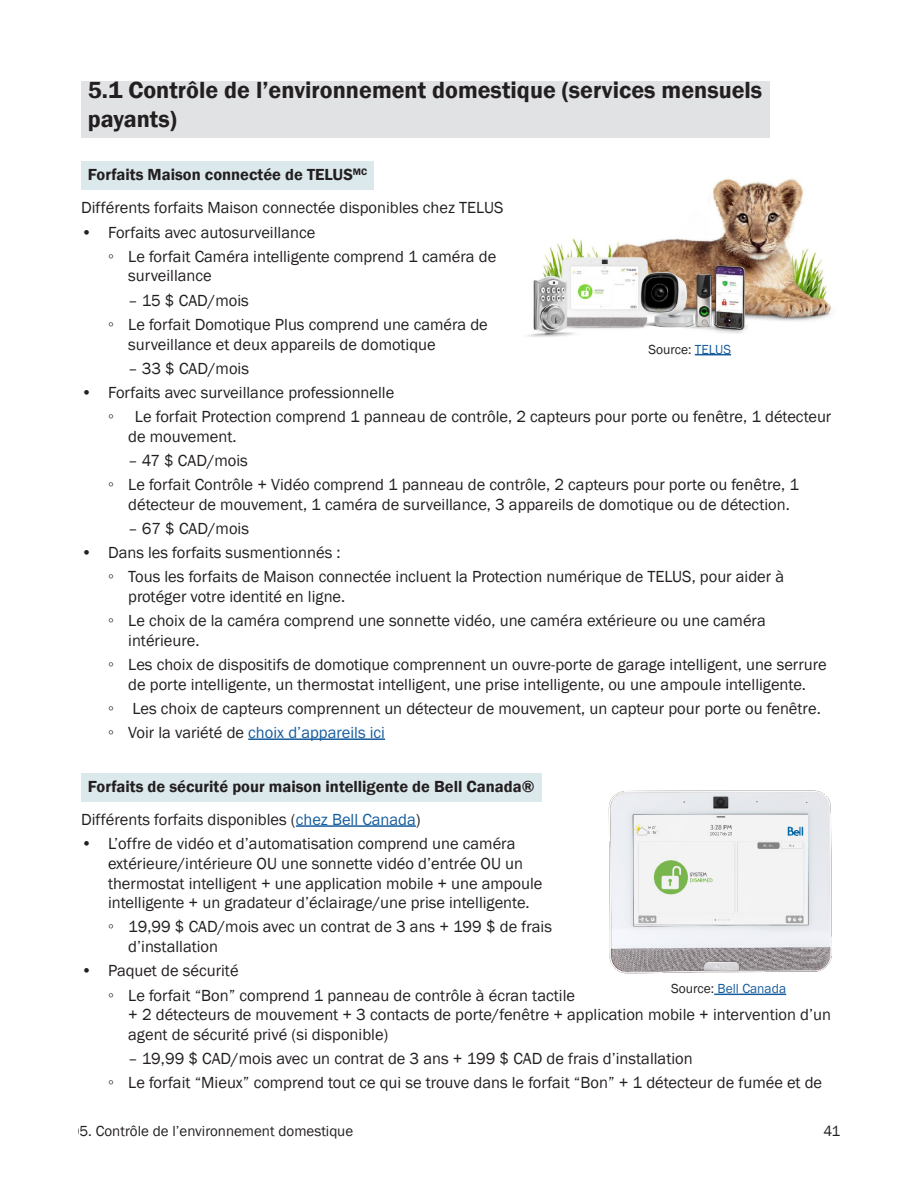
<style>
.page{position:relative;width:918px;height:1188px;background:#fff}
.page>*{position:absolute;margin:0;border:0;box-sizing:border-box;transform-origin:0 0}
.sub-heading_-_16_pts{font:600 24px/28.8px "Franklin Gothic";color:#231f20}
.t1{font:16.5px/19.8px "Franklin Gothic";color:#231f20}
.sub-sub_headig_10_5{font:600 16.5px "Franklin Gothic";color:#231f20}
.t2{font:16.5px "Franklin Gothic";color:#175d9e}
.bullets{font:15px "Franklin Gothic";color:#231f20}
.Paragraph_Style_1{font:13.5px "Franklin Gothic";color:#175d9e}
.Paragraph_Style_1-2{font:13.5px "Franklin Gothic";color:#231f20}
.s1{color:#231f20}
.s2{color:#175d9e}
</style>
<div class="page">
<div style="left:81px;top:81px;width:688px;height:57px;background:#e1e2e4"></div>
<div style="left:81px;top:162px;width:293px;height:28px;background:#dce9ec"></div>
<hr style="left:248px;top:738px;width:137px;height:2px;background:#175d9e">
<div style="left:81px;top:773px;width:460px;height:28px;background:#dce9ec"></div>
<hr style="left:296px;top:825px;width:120px;height:2px;background:#175d9e">
<img style="left:608px;top:791px;width:224px;height:183px">
<hr style="left:714px;top:994px;width:72px;height:1px;background:#175d9e">
<img style="left:528px;top:178px;width:303px;height:159px">
<div style="left:615px;top:335px;width:149px;height:28px;background:#fff"></div>
<hr style="left:695px;top:354px;width:36px;height:1px;background:#175d9e">
<p class="sub-heading_-_16_pts" style="left:88px;top:76px;width:676px">5.1 Contrôle de l’environnement domestique (services mensuels payants)</p>
<p class="sub-sub_headig_10_5" style="left:88px;top:164px;width:281px">Forfaits Maison connectée de TELUS<sup>MC</sup></p>
<p class="t1" style="left:81px;top:198px;width:424px">Différents forfaits Maison connectée disponibles chez TELUS</p>
<p class="t1" style="left:81px;top:223px;width:236px">• Forfaits avec autosurveillance</p>
<p class="t1" style="left:128px;top:247px;width:370px;text-indent:-20px">◦ Le forfait Caméra intelligente comprend 1 caméra de surveillance</p>
<p class="t1" style="left:128px;top:291px;width:122px">– 15 $ CAD/mois</p>
<p class="t1" style="left:128px;top:315px;width:361px;text-indent:-20px">◦ Le forfait Domotique Plus comprend une caméra de surveillance et deux appareils de domotique</p>
<p class="t1" style="left:128px;top:359px;width:122px">– 33 $ CAD/mois</p>
<p class="t1" style="left:81px;top:383px;width:315px">• Forfaits avec surveillance professionnelle</p>
<p class="t1" style="left:108px;top:407px;width:7px">◦</p>
<p class="t1" style="left:128px;top:407px;width:705px;text-indent:7px">Le forfait Protection comprend 1 panneau de contrôle, 2 capteurs pour porte ou fenêtre, 1 détecteur de mouvement.</p>
<p class="t1" style="left:128px;top:451px;width:121px">– 47 $ CAD/mois</p>
<p class="t1" style="left:128px;top:475px;width:672px;text-indent:-20px">◦ Le forfait Contrôle + Vidéo comprend 1 panneau de contrôle, 2 capteurs pour porte ou fenêtre, 1 détecteur de mouvement, 1 caméra de surveillance, 3 appareils de domotique ou de détection.</p>
<p class="t1" style="left:128px;top:519px;width:122px">– 67 $ CAD/mois</p>
<p class="t1" style="left:81px;top:543px;width:261px">• Dans les forfaits susmentionnés :</p>
<p class="t1" style="left:128px;top:567px;width:657px;text-indent:-20px">◦ Tous les forfaits de Maison connectée incluent la Protection numérique de TELUS, pour aider à protéger votre identité en ligne.</p>
<p class="t1" style="left:128px;top:611px;width:639px;text-indent:-20px">◦ Le choix de la caméra comprend une sonnette vidéo, une caméra extérieure ou une caméra intérieure.</p>
<p class="t1" style="left:108px;top:655px;width:720px;text-align:center">◦ Les choix de dispositifs de domotique comprennent un ouvre-porte de garage intelligent, une serrure de porte intelligente, un thermostat intelligent, une prise intelligente, ou une ampoule intelligente.</p>
<p class="t1" style="left:108px;top:699px;width:714px">◦ Les choix de capteurs comprennent un détecteur de mouvement, un capteur pour porte ou fenêtre.</p>
<p class="t2" style="left:108px;top:722px;width:279px"><span class="s1">◦ Voir la variété de</span> choix d’appareils ici</p>
<p class="sub-sub_headig_10_5" style="left:88px;top:776px;width:448px">Forfaits de sécurité pour maison intelligente de Bell Canada®</p>
<p class="t1" style="left:81px;top:810px;width:341px">Différents forfaits disponibles (<span class="s2">chez Bell Canada</span>)</p>
<p class="t1" style="left:108px;top:834px;width:436px;text-indent:-27px">• L’offre de vidéo et d’automatisation comprend une caméra extérieure/intérieure OU une sonnette vidéo d’entrée OU un thermostat intelligent + une application mobile + une ampoule intelligente + un gradateur d’éclairage/une prise intelligente.</p>
<p class="t1" style="left:128px;top:917px;width:425px;text-indent:-20px">◦ 19,99 $ CAD/mois avec un contrat de 3 ans + 199 $ de frais d’installation</p>
<p class="t1" style="left:81px;top:961px;width:159px">• Paquet de sécurité</p>
<p class="t1" style="left:128px;top:985px;width:704px;text-indent:-20px">◦ Le forfait “Bon” comprend 1 panneau de contrôle à écran tactile<br>+ 2 détecteurs de mouvement + 3 contacts de porte/fenêtre + application mobile + intervention d’un agent de sécurité privé (si disponible)</p>
<p class="t1" style="left:128px;top:1049px;width:566px">– 19,99 $ CAD/mois avec un contrat de 3 ans + 199 $ CAD de frais d’installation</p>
<p class="t1" style="left:108px;top:1073px;width:716px">◦ Le forfait “Mieux” comprend tout ce qui se trouve dans le forfait “Bon” + 1 détecteur de fumée et de</p>
<p class="Paragraph_Style_1-2" style="left:649px;top:341px;width:84px">Source: <span class="s2">TELUS</span></p>
<p class="Paragraph_Style_1" style="left:671px;top:980px;width:116px"><span class="s1">Source:</span> Bell Canada</p>
<p class="bullets" style="left:80px;top:1122px;width:275px">5. Contrôle de l’environnement domestique</p>
<p class="bullets" style="left:78px;top:1122px;width:10px">6</p>
<p class="bullets" style="left:824px;top:1122px;width:18px">41</p>
</div>
